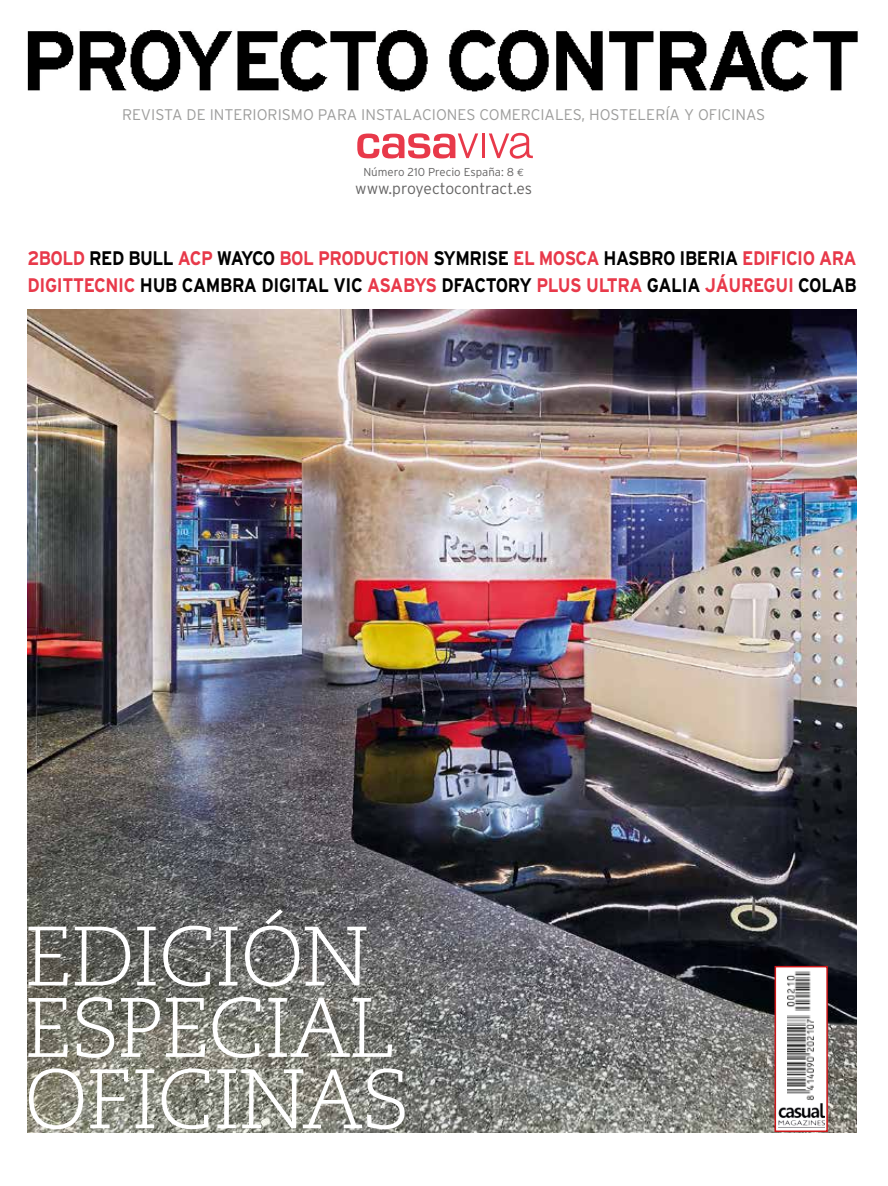
<style>
.page{position:relative;width:888px;height:1186px;background:#fff}
.page>*{position:absolute;margin:0;border:0;box-sizing:border-box;transform-origin:0 0}
.t1{font:300 84px/71.4px "Caecilia LT";letter-spacing:-.025em;color:#fff}
.t2{font:700 19.65px/26.5px "Interstate";letter-spacing:-.03em;color:#e8394a;scale:.89 1}
.t3{font:300 15.75px "Interstate";color:#646363}
.t4{font:300 15.45px "Interstate";color:#9d9d9c}
.t5{font:300 11.4px "Interstate";color:#646363}
.s1{color:#000}
</style>
<div class="page">
<img style="left:27px;top:309px;width:829px;height:823px">
<svg style="left:489px;top:133px;width:44px;height:26px"></svg>
<hr style="left:482px;top:133px;width:3px;height:25px;background:#e8394a">
<svg style="left:357px;top:133px;width:121px;height:25px"></svg>
<img style="left:27px;top:30px;width:831px;height:62px">
<div style="left:775px;top:966px;width:52px;height:165px;background:#fff"></div>
<div style="left:774px;top:966px;width:54px;height:166px;border:2px solid #cd1719"></div>
<img style="left:788px;top:971px;width:25px;height:129px">
<img style="left:778px;top:1103px;width:46px;height:25px">
<p class="t4" style="left:122px;top:105px;width:645px">REVISTA DE INTERIORISMO PARA INSTALACIONES COMERCIALES, HOSTELERÍA Y OFICINAS</p>
<p class="t5" style="left:363px;top:165px;width:152px">Número 210 Precio España: 8</p>
<p class="t3" style="left:355px;top:179px;width:178px">www.proyectocontract.es</p>
<p class="t2" style="left:27px;top:245px;width:933px">2BOLD <span class="s1">RED BULL</span> ACP <span class="s1">WAYCO</span> BOL PRODUCTION <span class="s1">SYMRISE</span> EL MOSCA <span class="s1">HASBRO IBERIA</span> EDIFICIO ARA<br>DIGITTECNIC <span class="s1">HUB CAMBRA DIGITAL VIC</span> ASABYS <span class="s1">DFACTORY</span> PLUS ULTRA <span class="s1">GALIA</span> JÁUREGUI <span class="s1">COLAB</span></p>
<h1 class="t1" style="left:24px;top:922px;width:386px">EDICIÓN<br>ESPECIAL<br>OFICINAS</h1>
</div>
